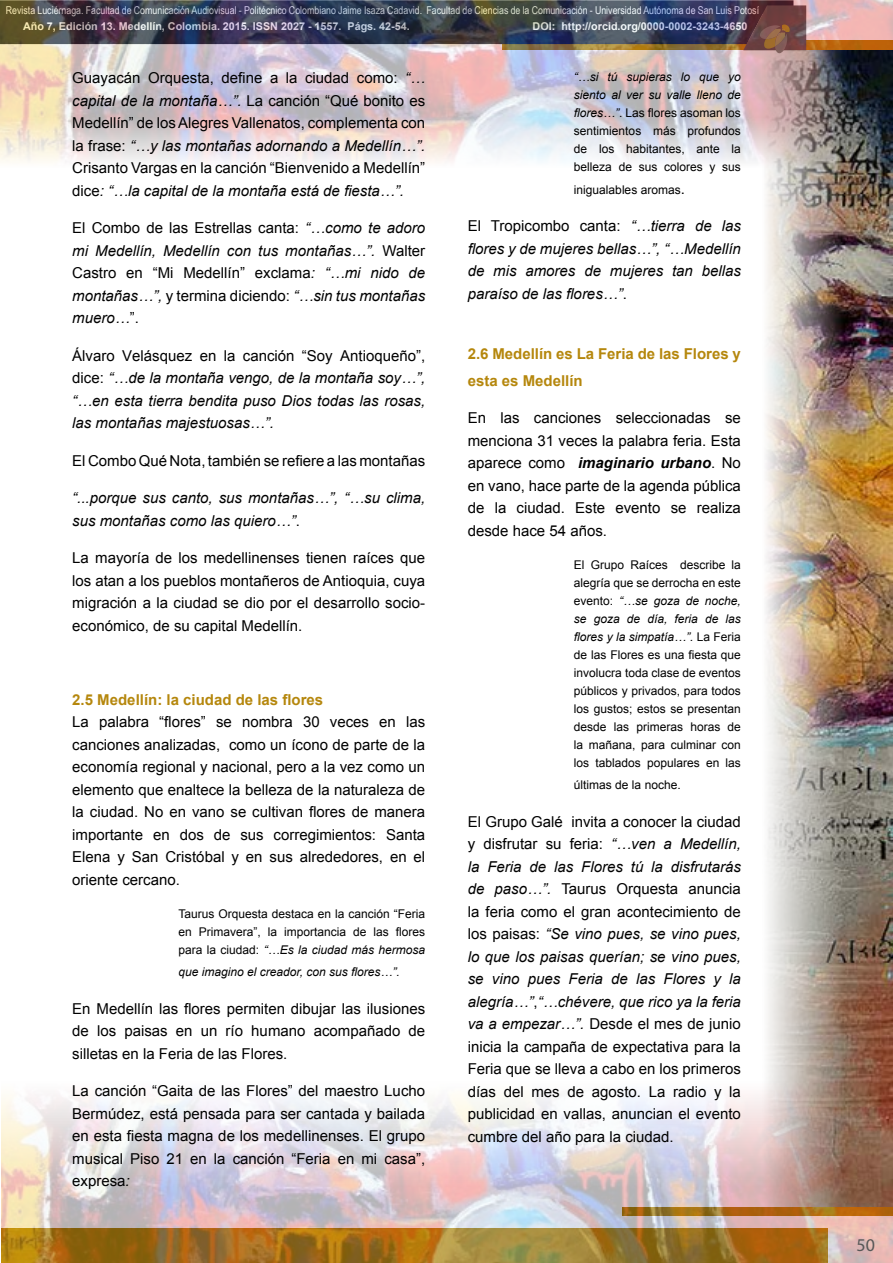
<style>
.page{position:relative;width:893px;height:1263px;background:#fff}
.page>*{position:absolute;margin:0;border:0;box-sizing:border-box;transform-origin:0 0}
.t1{font:18px "Myriad Pro";color:#575757}
.t2{font:15px/22.5px "Arial";color:#000;text-align:justify}
.t3{font:italic 15px/22.5px "Arial";color:#000;text-align:justify}
.t4{font:700 15px/27px "Arial";color:#b5870d}
.t5{font:12px/18px "Arial";color:#000;text-align:justify}
.t6{font:italic 12px "Arial";color:#000}
.t7{font:10.8px "Arial Narrow";color:#fafdff}
.t8{font:700 10.8px "Arial";color:#fff}
.s1{font-style:italic}
.s2{font-style:normal}
.s3{font-size:15px}
.s4{font-weight:700;font-style:italic}
</style>
<div class="page">
<img style="left:1px;top:1093px;width:892px;height:170px">
<img style="left:0;top:0;width:893px;height:162px">
<img style="left:763px;top:50px;width:130px;height:1157px">
<p class="t7" style="left:6px;top:3px;width:755px">Revista Luciérnaga. Facultad de Comunicación Audiovisual - Politécnico Colombiano Jaime Isaza Cadavid. Facultad de Ciencias de la Comunicación - Universidad Autónoma de San Luis Potosí</p>
<p class="t8" style="left:23px;top:19px;width:388px">Año 7, Edición 13. Medellín, Colombia. 2015. ISSN 2027 - 1557. Págs. 42-54.</p>
<p class="t8" style="left:533px;top:19px;width:216px">DOI: http://orcid.org/0000-0002-3243-4650</p>
<p class="t2" style="left:72px;top:67px;width:354px">Guayacán Orquesta, define a la ciudad como: <span class="s1">“… capital de la montaña…”.</span> La canción “Qué bonito es Medellín” de los Alegres Vallenatos, complementa con la frase: <span class="s1">“…y las montañas adornando a Medellín…”.<br></span>Crisanto Vargas en la canción “Bienvenido a Medellín” dice<span class="s1">: “…la capital de la montaña está de fiesta…”.</span></p>
<p class="t3" style="left:72px;top:217px;width:354px"><span class="s2">El Combo de las Estrellas canta:</span> “…como te adoro mi Medellín, Medellín con tus montañas…”. <span class="s2">Walter Castro en “Mi Medellín” exclama</span>: “…mi nido de montañas…”, <span class="s2">y termina diciendo:</span> “…sin tus montañas muero…<span class="s2">”.</span></p>
<p class="t3" style="left:72px;top:344px;width:354px"><span class="s2">Álvaro Velásquez en la canción “Soy Antioqueño”, dice:</span> “…de la montaña vengo, de la montaña soy…”, “…en esta tierra bendita puso Dios todas las rosas, las montañas majestuosas…”.</p>
<p class="t2" style="left:72px;top:449px;width:354px">El Combo Qué Nota, también se refiere a las montañas</p>
<p class="t3" style="left:72px;top:487px;width:354px">“...porque sus canto, sus montañas…”, “…su clima, sus montañas como las quiero…”<span class="s2">.</span></p>
<p class="t2" style="left:72px;top:547px;width:354px">La mayoría de los medellinenses tienen raíces que los atan a los pueblos montañeros de Antioquia, cuya migración a la ciudad se dio por el desarrollo socio&shy;económico, de su capital Medellín.</p>
<p class="t4" style="left:72px;top:686px;width:252px">2.5 Medellín: la ciudad de las flores</p>
<p class="t2" style="left:72px;top:711px;width:354px">La palabra “flores” se nombra 30 veces en las canciones analizadas, como un ícono de parte de la economía regional y nacional, pero a la vez como un elemento que enaltece la belleza de la naturaleza de la ciudad. No en vano se cultivan flores de manera importante en dos de sus corregimientos: Santa Elena y San Cristóbal y en sus alrededores, en el oriente cercano.</p>
<p class="t5" style="left:178px;top:905px;width:248px">Taurus Orquesta destaca en la canción “Feria en Primavera”, la importancia de las flores para la ciudad: <span class="s1">“…Es la ciudad más hermosa</span></p>
<p class="t6" style="left:178px;top:964px;width:223px">que imagino el creador, con sus flores…”.</p>
<p class="t2" style="left:72px;top:997px;width:354px">En Medellín las flores permiten dibujar las ilusiones de los paisas en un río humano acompañado de silletas en la Feria de las Flores.</p>
<p class="t2" style="left:72px;top:1080px;width:354px">La canción “Gaita de las Flores” del maestro Lucho Bermúdez, está pensada para ser cantada y bailada en esta fiesta magna de los medellinenses. El grupo musical Piso 21 en la canción “Feria en mi casa”, expresa<span class="s1">:</span></p>
<p class="t5" style="left:574px;top:68px;width:168px"><span class="s1">“…si tú supieras lo que yo siento al ver su valle lleno de flores…”</span>. Las flores asoman los sentimientos más profundos de los habitantes, ante la belleza de sus colores y sus</p>
<p class="t5" style="left:574px;top:180px;width:112px">inigualables aromas<span class="s3">.</span></p>
<p class="t3" style="left:468px;top:215px;width:275px"><span class="s2">El Tropicombo canta:</span> “…tierra de las flores y de mujeres bellas…”, “…Medellín de mis amores de mujeres tan bellas paraíso de las flores…”<span class="s2">.</span></p>
<p class="t4" style="left:468px;top:340px;width:275px">2.6 Medellín es La Feria de las Flores y esta es Medellín</p>
<p class="t2" style="left:468px;top:406px;width:275px">En las canciones seleccionadas se menciona 31 veces la palabra feria. Esta aparece como <span class="s4">imaginario urbano</span>. No en vano, hace parte de la agenda pública de la ciudad. Este evento se realiza desde hace 54 años.</p>
<p class="t5" style="left:574px;top:555px;width:168px">El Grupo Raíces describe la alegría que se derrocha en este evento: <span class="s1">“…se goza de noche, se goza de día, feria de las flores y la simpatía…”.</span> La Feria de las Flores es una fiesta que involucra toda clase de eventos públicos y privados, para todos los gustos; estos se presentan desde las primeras horas de la mañana, para culminar con los tablados populares en las</p>
<p class="t5" style="left:574px;top:776px;width:108px">últimas de la noche.</p>
<p class="t2" style="left:468px;top:810px;width:275px">El Grupo Galé invita a conocer la ciudad y disfrutar su feria: <span class="s1">“…ven a Medellín, la Feria de las Flores tú la disfrutarás de paso…”.</span> Taurus Orquesta anuncia la feria como el gran acontecimiento de los paisas: <span class="s1">“Se vino pues, se vino pues, lo que los paisas querían; se vino pues, se vino pues Feria de las Flores y la alegría…”</span>,<span class="s1">“…chévere, que rico ya la feria va a empezar…”.</span> Desde el mes de junio inicia la campaña de expectativa para la Feria que se lleva a cabo en los primeros días del mes de agosto. La radio y la publicidad en vallas, anuncian el evento cumbre del año para la ciudad.</p>
<p class="t1" style="left:857px;top:1234px;width:20px">50</p>
</div>
